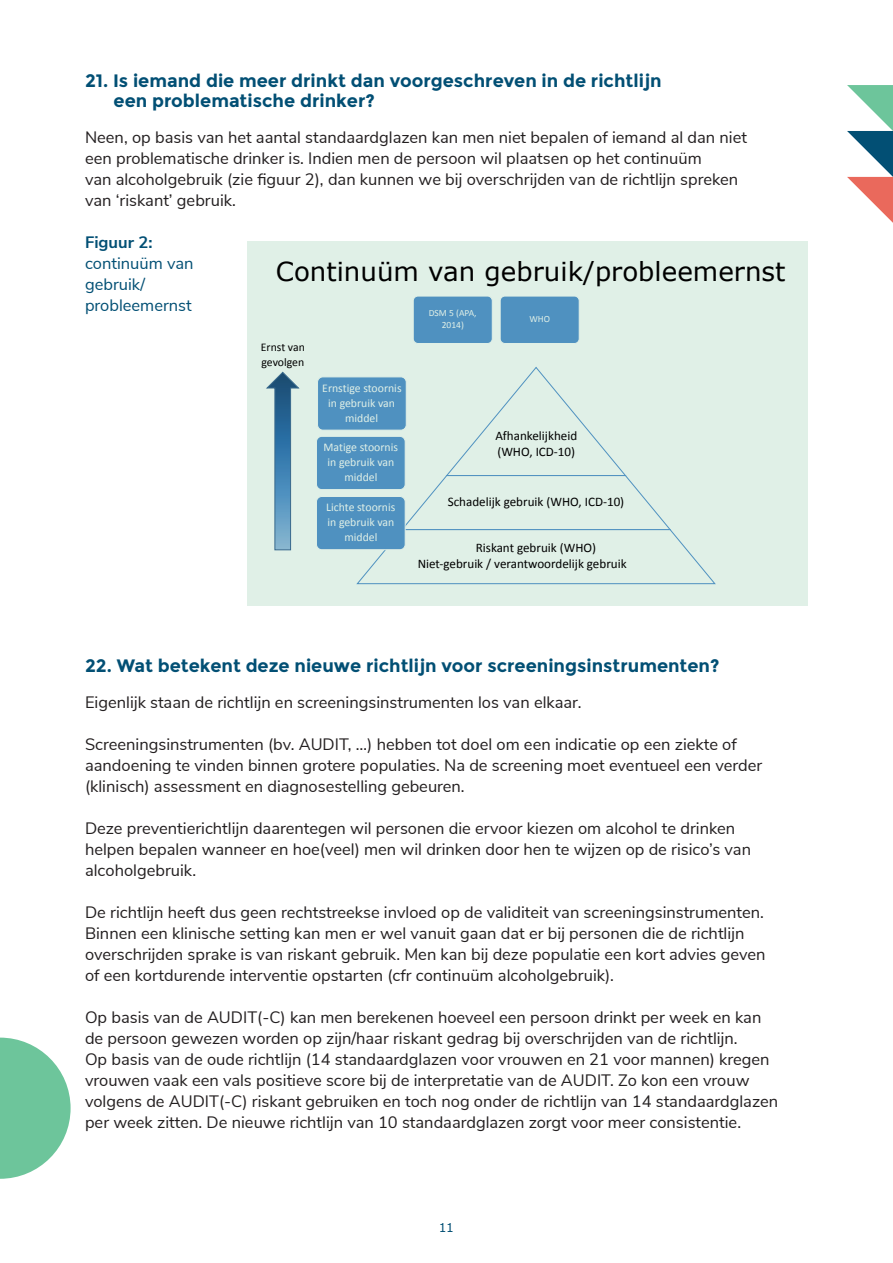
<style>
.page{position:relative;width:893px;height:1263px;background:#fff}
.page>*{position:absolute;margin:0;border:0;box-sizing:border-box;transform-origin:0 0}
.t1{font:26.1px "Verdana";color:#000}
.t2{font:700 18px/19.5px "Montserrat";color:#024f74}
.t3{font:16.5px/21px "Nunito Sans";color:#231f20}
.t4{font:16.5px/21px "Nunito Sans";color:#024f74}
.t5{font:700 16.5px "Nunito Sans";color:#024f74}
.t6{font:13.05px/15.8px "Calibri";color:#000}
.t7{font:12.3px "Verdana";color:#024f74}
.t8{font:11.7px/15px "Calibri";color:#fff;text-align:center}
.t9{font:11.7px/15px "Calibri";color:#000}
.t10{font:9.45px/11.7px "Calibri";color:#fff;text-align:center}
</style>
<div class="page">
<svg style="left:847px;top:85px;width:46px;height:138px"></svg>
<svg style="left:0;top:1037px;width:71px;height:142px"></svg>
<div style="left:248px;top:241px;width:560px;height:365px;background:#e0f0e7"></div>
<svg style="left:356px;top:367px;width:360px;height:217px"></svg>
<div style="left:413px;top:296px;width:79px;height:47px;background:#4f91c0;border-radius:5px"></div>
<div style="left:413px;top:296px;width:80px;height:48px;border:1px solid #fff;border-radius:5px"></div>
<div style="left:500px;top:296px;width:79px;height:47px;background:#4f91c0;border-radius:5px"></div>
<div style="left:500px;top:296px;width:79px;height:48px;border:1px solid #fff;border-radius:5px"></div>
<div style="left:318px;top:377px;width:88px;height:53px;background:#4f91c0;border-radius:5px"></div>
<div style="left:317px;top:377px;width:90px;height:53px;border:1px solid #fff;border-radius:5px"></div>
<div style="left:316px;top:436px;width:89px;height:54px;background:#4f91c0;border-radius:5px"></div>
<div style="left:316px;top:436px;width:89px;height:54px;border:1px solid #fff;border-radius:5px"></div>
<div style="left:316px;top:496px;width:89px;height:54px;background:#4f91c0;border-radius:5px"></div>
<div style="left:316px;top:496px;width:89px;height:54px;border:1px solid #fff;border-radius:5px"></div>
<svg style="left:266px;top:371px;width:34px;height:179px"></svg>
<p class="t2" style="left:114px;top:71px;width:550px;text-indent:-29px">21. Is iemand die meer drinkt dan voorgeschreven in de richtlijn een problematische drinker?</p>
<p class="t3" style="left:85px;top:125px;width:663px">Neen, op basis van het aantal standaardglazen kan men niet bepalen of iemand al dan niet een problematische drinker is. Indien men de persoon wil plaatsen op het continuüm<br>van alcoholgebruik (zie figuur 2), dan kunnen we bij overschrijden van de richtlijn spreken van ‘riskant’ gebruik.</p>
<p class="t5" style="left:85px;top:230px;width:69px">Figuur 2:</p>
<p class="t4" style="left:85px;top:251px;width:110px">continuüm van gebruik/ probleemernst</p>
<h1 class="t1" style="left:276px;top:255px;width:511px">Continuüm van gebruik/probleemernst</h1>
<p class="t10" style="left:429px;top:307px;width:49px">DSM 5 (APA,<br>2014)</p>
<p class="t10" style="left:529px;top:313px;width:22px">WHO</p>
<p class="t9" style="left:261px;top:339px;width:46px">Ernst van gevolgen</p>
<p class="t8" style="left:322px;top:380px;width:81px">Ernstige stoornis in gebruik van middel</p>
<p class="t8" style="left:324px;top:440px;width:76px">Matige stoornis in gebruik van middel</p>
<p class="t8" style="left:326px;top:500px;width:71px">Lichte stoornis in gebruik van middel</p>
<p class="t6" style="left:495px;top:428px;width:83px">Afhankelijkheid (WHO, ICD-10)</p>
<p class="t6" style="left:448px;top:493px;width:178px">Schadelijk gebruik (WHO, ICD-10)</p>
<p class="t6" style="left:476px;top:540px;width:122px">Riskant gebruik (WHO)</p>
<p class="t6" style="left:418px;top:556px;width:211px">Niet-gebruik / verantwoordelijk gebruik</p>
<p class="t2" style="left:85px;top:656px;width:636px">22. Wat betekent deze nieuwe richtlijn voor screeningsinstrumenten?</p>
<p class="t3" style="left:85px;top:691px;width:498px">Eigenlijk staan de richtlijn en screeningsinstrumenten los van elkaar.</p>
<p class="t3" style="left:85px;top:733px;width:679px">Screeningsinstrumenten (bv. AUDIT, …) hebben tot doel om een indicatie op een ziekte of aandoening te vinden binnen grotere populaties. Na de screening moet eventueel een verder (klinisch) assessment en diagnosestelling gebeuren.</p>
<p class="t3" style="left:85px;top:817px;width:667px">Deze preventierichtlijn daarentegen wil personen die ervoor kiezen om alcohol te drinken helpen bepalen wanneer en hoe(veel) men wil drinken door hen te wijzen op de risico’s van alcoholgebruik.</p>
<p class="t3" style="left:85px;top:901px;width:682px">De richtlijn heeft dus geen rechtstreekse invloed op de validiteit van screeningsinstrumenten.<br>Binnen een klinische setting kan men er wel vanuit gaan dat er bij personen die de richtlijn overschrijden sprake is van riskant gebruik. Men kan bij deze populatie een kort advies geven of een kortdurende interventie opstarten (cfr continuüm alcoholgebruik).</p>
<p class="t3" style="left:85px;top:1006px;width:695px">Op basis van de AUDIT(-C) kan men berekenen hoeveel een persoon drinkt per week en kan de persoon gewezen worden op zijn/haar riskant gedrag bij overschrijden van de richtlijn.<br>Op basis van de oude richtlijn (14 standaardglazen voor vrouwen en 21 voor mannen) kregen vrouwen vaak een vals positieve score bij de interpretatie van de AUDIT. Zo kon een vrouw volgens de AUDIT(-C) riskant gebruiken en toch nog onder de richtlijn van 14 standaardglazen per week zitten. De nieuwe richtlijn van 10 standaardglazen zorgt voor meer consistentie.</p>
<p class="t7" style="left:439px;top:1220px;width:17px">11</p>
</div>
